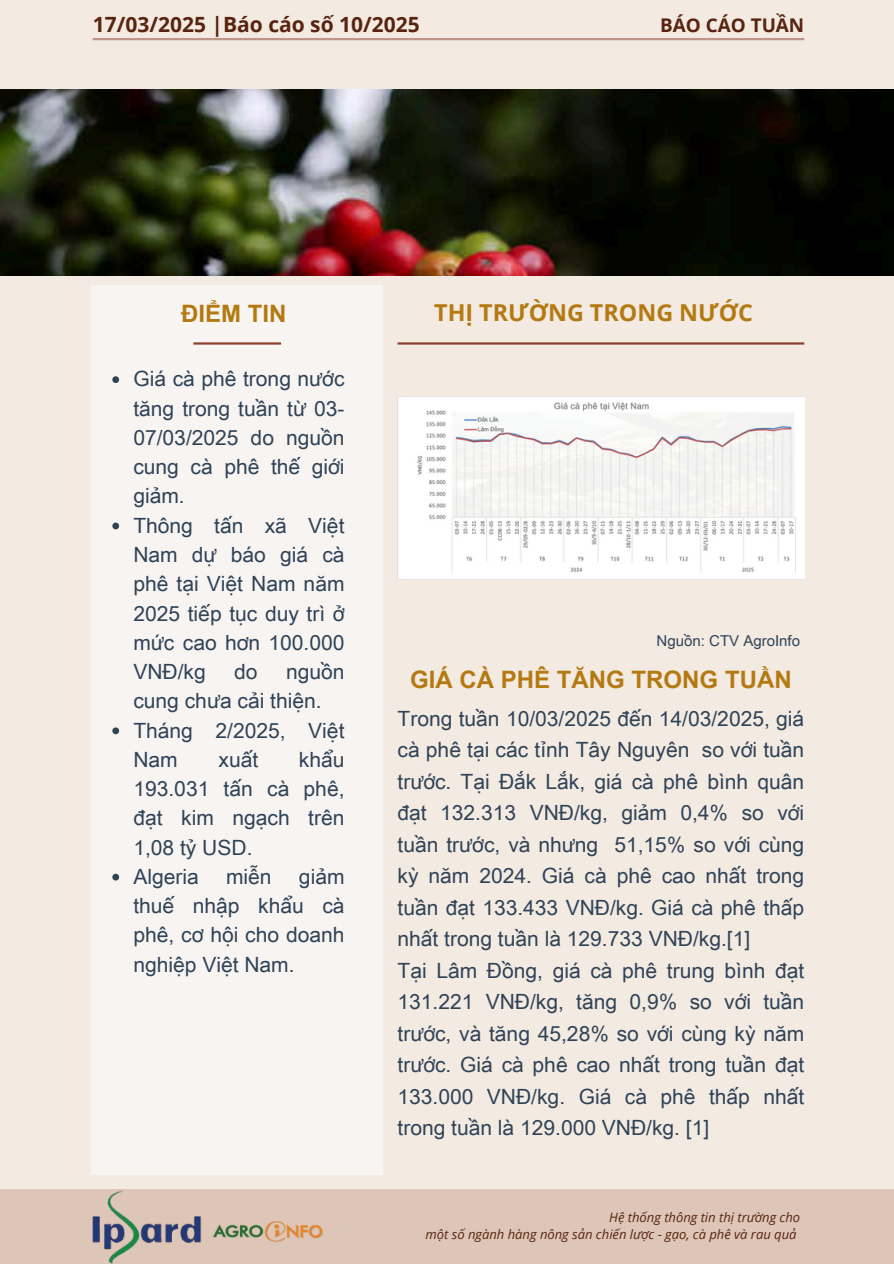
<style>
.page{position:relative;width:894px;height:1264px;background:#fff}
.page>*{position:absolute;margin:0;border:0;box-sizing:border-box;transform-origin:0 0}
.t1{font:700 24px "Arial Unicode MS";color:#b47a11}
.t2{font:700 23.25px "Open Sans";color:#b47a11}
.t3{font:21px/29.2px "Arial Unicode MS";color:#2f4357;text-align:justify}
.t4{font:700 21px "Open Sans";color:#58240f}
.t5{font:700 18.9px "Open Sans";color:#58240f}
.t6{font:15px "Arial Unicode MS";color:#2f4357}
.t7{font:italic 13.05px "Open Sans";color:#58240f}
</style>
<div class="page">
<div style="left:0;top:0;width:893px;height:1263px;background:#f3eae2"></div>
<img style="left:0;top:89px;width:893px;height:186px">
<div style="left:91px;top:285px;width:292px;height:889px;background:#f7f4f2"></div>
<hr style="left:193px;top:342px;width:88px;height:2px;background:#8c4131">
<hr style="left:397px;top:342px;width:407px;height:2px;background:#8c4131">
<hr style="left:93px;top:38px;width:711px;height:2px;background:#8c4131">
<div style="left:0;top:1189px;width:893px;height:74px;background:#ddc6b7"></div>
<img style="left:92px;top:1190px;width:110px;height:73px">
<img style="left:213px;top:1221px;width:110px;height:21px">
<img style="left:397px;top:396px;width:406px;height:183px">
<svg style="left:112px;top:376px;width:7px;height:7px"></svg>
<svg style="left:112px;top:522px;width:7px;height:7px"></svg>
<svg style="left:112px;top:727px;width:7px;height:7px"></svg>
<svg style="left:112px;top:873px;width:7px;height:7px"></svg>
<h2 class="t4" style="left:93px;top:10px;width:328px">17/03/2025 |Báo cáo số 10/2025</h2>
<h4 class="t5" style="left:660px;top:11px;width:145px">BÁO CÁO TUẦN</h4>
<h1 class="t1" style="left:181px;top:296px;width:107px">ĐIỂM TIN</h1>
<p class="t3" style="left:133px;top:363px;width:212px">Giá cà phê trong nước tăng trong tuần từ 03- 07/03/2025 do nguồn cung cà phê thế giới giảm.</p>
<p class="t3" style="left:133px;top:509px;width:212px">Thông tấn xã Việt Nam dự báo giá cà phê tại Việt Nam năm 2025 tiếp tục duy trì ở mức cao hơn 100.000<br>VNĐ/kg</p>
<p class="t3" style="left:133px;top:656px;width:212px;text-indent:153px">nguồn cung chưa cải thiện.</p>
<p class="t3" style="left:133px;top:714px;width:212px">Tháng 2/2025, Việt<br>Nam</p>
<p class="t3" style="left:234px;top:656px;width:25px">do</p>
<p class="t3" style="left:133px;top:743px;width:212px;text-indent:165px">khẩu 193.031 tấn cà phê, đạt kim ngạch trên 1,08 tỷ USD.</p>
<p class="t3" style="left:133px;top:860px;width:67px">Algeria</p>
<p class="t3" style="left:226px;top:860px;width:47px">miễn</p>
<p class="t3" style="left:218px;top:743px;width:41px">xuất</p>
<p class="t3" style="left:133px;top:860px;width:212px;text-indent:165px">giảm thuế nhập khẩu cà phê, cơ hội cho doanh nghiệp Việt Nam.</p>
<p class="t2" style="left:434px;top:296px;width:320px">THỊ TRƯỜNG TRONG NƯỚC</p>
<p class="t6" style="left:656px;top:630px;width:145px">Nguồn: CTV AgroInfo</p>
<p class="t1" style="left:410px;top:662px;width:383px">GIÁ CÀ PHÊ TĂNG TRONG TUẦN</p>
<h1 class="t3" style="left:397px;top:701px;width:408px;line-height:31.5px;text-align:left">Trong tuần 10/03/2025 đến 14/03/2025, giá cà phê tại các tỉnh Tây Nguyên so với tuần trước. Tại Đắk Lắk, giá cà phê bình quân đạt 132.313 VNĐ/kg, giảm 0,4% so với tuần trước, và nhưng 51,15% so với cùng kỳ năm 2024. Giá cà phê cao nhất trong tuần đạt 133.433 VNĐ/kg. Giá cà phê thấp nhất trong tuần là 129.733 VNĐ/kg.[1]<br>Tại Lâm Đồng, giá cà phê trung bình đạt 131.221 VNĐ/kg, tăng 0,9% so với tuần trước, và tăng 45,28% so với cùng kỳ năm trước. Giá cà phê cao nhất trong tuần đạt 133.000 VNĐ/kg. Giá cà phê thấp nhất trong tuần là 129.000 VNĐ/kg. [1]</h1>
<p class="t7" style="left:609px;top:1208px;width:192px">Hệ thống thông tin thị trường cho</p>
<p class="t7" style="left:425px;top:1225px;width:372px">một số ngành hàng nông sản chiến lược - gạo, cà phê và rau quả</p>
</div>
